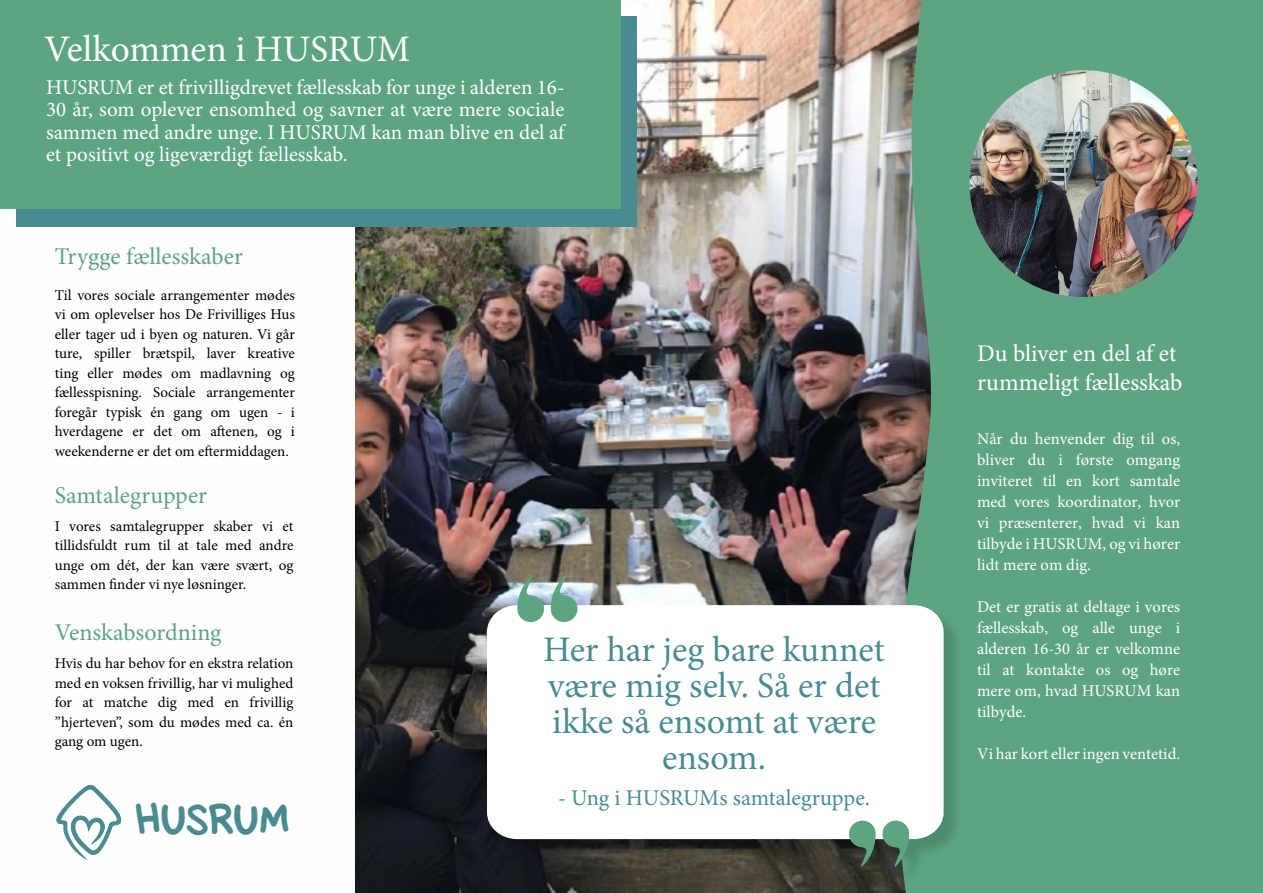
<style>
.page{position:relative;width:1263px;height:893px;background:#fff}
.page>*{position:absolute;margin:0;border:0;box-sizing:border-box;transform-origin:0 0}
.t1{font:37.5px "Minion Pro";letter-spacing:-.005em;color:#fff}
.t2{font:36px/36px "Minion Pro";color:#488b91;text-align:center}
.t3{font:24px "Minion Pro";color:#5da483}
.t4{font:24px/28.8px "Minion Pro";color:#fff}
.t5{font:22.5px "Minion Pro";color:#488b91}
.t6{font:21px/22.5px "Minion Pro";color:#fff;text-align:justify}
.t7{font:18.15px "Think Thick";letter-spacing:.03em;color:#4a8b91}
.t8{font:16.5px/21px "Minion Pro";color:#fff;text-align:justify}
.t9{font:15px/19.5px "Minion Pro";color:#000;text-align:justify}
</style>
<div class="page">
<img style="left:356px;top:0;width:522px;height:893px">
<div style="left:16px;top:17px;width:621px;height:210px;background:#488b91"></div>
<div style="left:0;top:0;width:620px;height:209px;background:#5da483"></div>
<svg style="left:56px;top:784px;width:66px;height:75px"></svg>
<div style="left:878px;top:0;width:385px;height:893px;background:#000;opacity:.2"></div>
<div style="left:898px;top:0;width:365px;height:893px;background:#5da483"></div>
<div style="left:489px;top:579px;width:473px;height:305px;background:#000;opacity:.16"></div>
<svg style="left:487px;top:605px;width:456px;height:234px"></svg>
<svg style="left:517px;top:576px;width:28px;height:47px"></svg>
<svg style="left:551px;top:576px;width:27px;height:47px"></svg>
<svg style="left:848px;top:820px;width:61px;height:47px;background:#5f8370"></svg>
<img style="left:969px;top:70px;width:228px;height:227px">
<h1 class="t1" style="left:44px;top:24px;width:367px">Velkommen i HUSRUM</h1>
<h3 class="t6" style="left:46px;top:76px;width:520px">HUSRUM er et frivilligdrevet fællesskab for unge i alderen 16- 30 år, som oplever ensomhed og savner at være mere sociale sammen med andre unge. I HUSRUM kan man blive en del af et positivt og ligeværdigt fællesskab.</h3>
<h3 class="t3" style="left:55px;top:240px;width:190px">Trygge fællesskaber</h3>
<p class="t9" style="left:55px;top:285px;width:242px">Til vores sociale arrangementer mødes vi om oplevelser hos De Frivilliges Hus eller tager ud i byen og naturen. Vi går ture, spiller brætspil, laver kreative ting eller mødes om madlavning og fællesspisning. Sociale arrangementer foregår typisk én gang om ugen - i hverdagene er det om aftenen, og i weekenderne er det om eftermiddagen.</p>
<h3 class="t3" style="left:55px;top:479px;width:154px">Samtalegrupper</h3>
<p class="t9" style="left:55px;top:516px;width:240px">I vores samtalegrupper skaber vi et tillidsfuldt rum til at tale med andre unge om dét, der kan være svært, og sammen finder vi nye løsninger.</p>
<h3 class="t3" style="left:55px;top:616px;width:168px">Venskabsordning</h3>
<p class="t9" style="left:55px;top:654px;width:240px">Hvis du har behov for en ekstra relation med en voksen frivillig, har vi mulighed for at matche dig med en frivillig ”hjerteven”, som du mødes med ca. én gang om ugen.</p>
<p class="t7" style="left:136px;top:811px;width:155px">HUSRUM</p>
<h2 class="t2" style="left:543px;top:632px;width:343px">Her har jeg bare kunnet være mig selv. Så er det ikke så ensomt at være ensom.</h2>
<h3 class="t5" style="left:558px;top:783px;width:313px">- Ung i HUSRUMs samtalegruppe.</h3>
<h3 class="t4" style="left:977px;top:339px;width:207px">Du bliver en del af et rummeligt fællesskab</h3>
<p class="t8" style="left:977px;top:428px;width:205px">Når du henvender dig til os, bliver du i første omgang inviteret til en kort samtale med vores koordinator, hvor vi præsenterer, hvad vi kan tilbyde i HUSRUM, og vi hører lidt mere om dig.</p>
<p class="t8" style="left:977px;top:596px;width:205px">Det er gratis at deltage i vores fællesskab, og alle unge i alderen 16-30 år er velkomne til at kontakte os og høre mere om, hvad HUSRUM kan tilbyde.</p>
<p class="t8" style="left:977px;top:743px;width:204px">Vi har kort eller ingen ventetid.</p>
</div>
